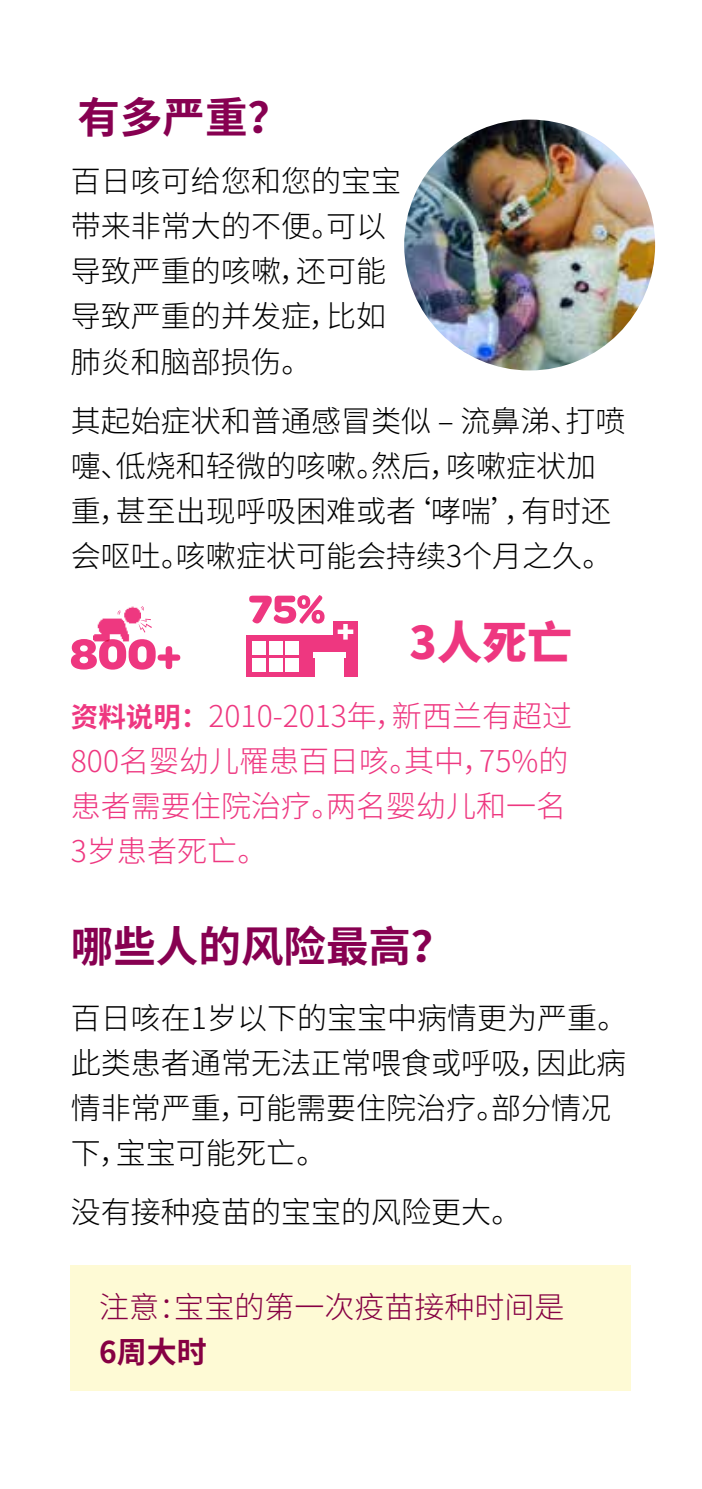
<style>
.page{position:relative;width:702px;height:1489px;background:#fff}
.page>*{position:absolute;margin:0;border:0;box-sizing:border-box;transform-origin:0 0}
.t1{font:900 45px "Noto Sans SC";color:#ee3780}
.t2{font:700 42.5px "Noto Sans SC";color:#870051}
.t3{font:300 30px/45px "Noto Sans SC";color:#000}
.t4{font:300 30px/45px "Noto Sans SC";color:#ee3780}
.t5{font:300 30px "Noto Sans SC";color:#870051}
.t6{font:700 30px "Noto Sans SC";color:#870051}
.s1{font-weight:700;font-size:27.5px}
</style>
<div class="page">
<div style="left:71px;top:1265px;width:560px;height:125px;background:#fefad5"></div>
<svg style="left:246px;top:595px;width:112px;height:82px"></svg>
<svg style="left:71px;top:639px;width:109px;height:30px"></svg>
<img style="left:93px;top:606px;width:47px;height:36px">
<svg style="left:139px;top:618px;width:13px;height:14px"></svg>
<svg style="left:117px;top:610px;width:4px;height:4px"></svg>
<img style="left:404px;top:119px;width:251px;height:251px;border-radius:125px">
<h2 class="t2" style="left:78px;top:94px;width:214px">有多严重？</h2>
<p class="t3" style="left:71px;top:159px;width:331px">百日咳可给您和您的宝宝带来非常大的不便。可以导致严重的咳嗽，还可能导致严重的并发症，比如肺炎和脑部损伤。</p>
<p class="t3" style="left:71px;top:399px;width:556px">其起始症状和普通感冒类似 – 流鼻涕、打喷嚏、低烧和轻微的咳嗽。然后，咳嗽症状加重，甚至出现呼吸困难或者‘哮喘’，有时还会呕吐。咳嗽症状可能会持续3个月之久。</p>
<h1 class="t1" style="left:409px;top:617px;width:164px">3人死亡</h1>
<p class="t4" style="left:71px;top:693px;width:502px"><span class="s1">资料说明：</span>2010-2013年，新西兰有超过<br>800名婴幼儿罹患百日咳。其中，75%的患者需要住院治疗。两名婴幼儿和一名<br>3岁患者死亡。</p>
<h2 class="t2" style="left:71px;top:922px;width:384px">哪些人的风险最高？</h2>
<p class="t3" style="left:71px;top:995px;width:558px">百日咳在1岁以下的宝宝中病情更为严重。此类患者通常无法正常喂食或呼吸，因此病情非常严重，可能需要住院治疗。部分情况下，宝宝可能死亡。</p>
<p class="t3" style="left:71px;top:1189px;width:452px">没有接种疫苗的宝宝的风险更大。</p>
<p class="t5" style="left:99px;top:1289px;width:466px">注意：宝宝的第一次疫苗接种时间是</p>
<p class="t6" style="left:99px;top:1334px;width:109px">6周大时</p>
</div>
